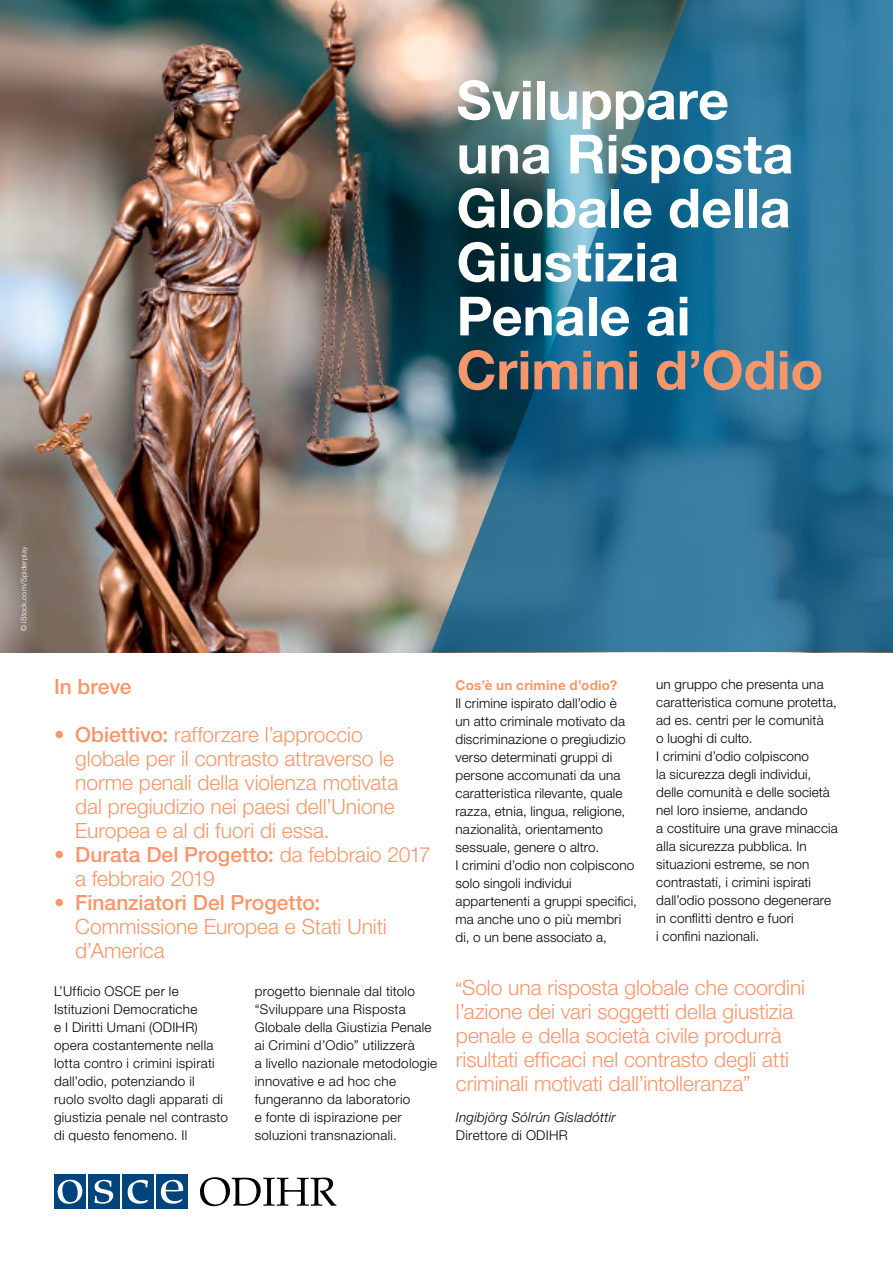
<style>
.page{position:relative;width:893px;height:1263px;background:#fff}
.page>*{position:absolute;margin:0;border:0;box-sizing:border-box;transform-origin:0 0}
.t1{font:700 54px/54px "Helvetica Neue LT Pro";color:#fff}
.t2{font:700 54px "Helvetica Neue LT Pro";color:#f7966b}
.t3{font:300 21px/24px "Helvetica Neue LT Pro";color:#f7966b}
.t4{font:500 21px "Helvetica Neue LT Pro";letter-spacing:-.005em;color:#f7966b}
.t5{font:300 13.5px/18px "Helvetica Neue LT Pro";letter-spacing:.01em;color:#000}
.t6{font:italic 300 13.5px "Helvetica Neue LT Pro";letter-spacing:.02em;color:#000}
.t7{font:700 13.5px "Helvetica Neue LT Pro";letter-spacing:.02em;color:#f7966b}
.t8{font:300 7.5px "Helvetica Neue LT Pro";letter-spacing:.025em;color:#fff}
.s1{font-weight:500}
.s2{font-family:"Helvetica World";font-weight:400;font-size:18px}
</style>
<div class="page">
<img style="left:0;top:0;width:432px;height:652px">
<svg style="left:200px;top:1177px;width:136px;height:29px"></svg>
<div style="left:54px;top:1174px;width:32px;height:35px;background:#00447c"></div>
<div style="left:88px;top:1174px;width:32px;height:35px;background:#00447c"></div>
<div style="left:122px;top:1174px;width:32px;height:35px;background:#00447c"></div>
<div style="left:156px;top:1174px;width:32px;height:35px;background:#00447c"></div>
<svg style="left:161px;top:1180px;width:22px;height:24px"></svg>
<svg style="left:128px;top:1180px;width:20px;height:24px"></svg>
<svg style="left:94px;top:1180px;width:19px;height:24px"></svg>
<svg style="left:58px;top:1180px;width:24px;height:24px"></svg>
<svg style="left:432px;top:0;width:461px;height:652px;background:#31708d"></svg>
<h1 class="t1" style="left:457px;top:72px;width:339px">Sviluppare una Risposta<br>Globale della<br>Giustizia<br>Penale ai</h1>
<h1 class="t2" style="left:457px;top:337px;width:368px">Crimini d’Odio</h1>
<p class="t8" style="left:19px;top:631px;width:86px;rotate:-90deg">© iStock.com/Spiderplay</p>
<h2 class="t4" style="left:54px;top:674px;width:79px">In breve</h2>
<h2 class="t3" style="left:75px;top:722px;width:324px;text-indent:-21px">• <span class="s1">Obiettivo:</span> rafforzare l’approccio globale per il contrasto attraverso le norme penali della violenza motivata dal pregiudizio nei paesi dell’Unione Europea e al di fuori di essa.</h2>
<h2 class="t3" style="left:75px;top:842px;width:357px;text-indent:-21px">• <span class="s1">Durata Del Progetto:</span> da febbraio 2017 a febbraio 2019</h2>
<h2 class="t3" style="left:75px;top:890px;width:313px;text-indent:-21px">• <span class="s1">Finanziatori Del Progetto:<br></span>Commissione Europea e Stati Uniti d’America</h2>
<p class="t5" style="left:54px;top:981px;width:175px">L’Ufficio OSCE per le<br>Istituzioni Democratiche<br>e I Diritti Umani (ODIHR) opera costantemente nella lotta contro i crimini ispirati dall’odio, potenziando il ruolo svolto dagli apparati di giustizia penale nel contrasto di questo fenomeno. Il</p>
<p class="t5" style="left:255px;top:981px;width:184px">progetto biennale dal titolo “Sviluppare una Risposta<br>Globale della Giustizia Penale ai Crimini d’Odio” utilizzerà<br>a livello nazionale metodologie innovative e ad hoc che fungeranno da laboratorio<br>e fonte di ispirazione per soluzioni transnazionali.</p>
<p class="t7" style="left:455px;top:676px;width:163px">Cos’è un crimine d’odio?</p>
<p class="t5" style="left:455px;top:693px;width:183px">Il crimine ispirato dall’odio è<br>un atto criminale motivato da discriminazione o pregiudizio verso determinati gruppi di persone accomunati da una caratteristica rilevante, quale razza, etnia, lingua, religione, nazionalità, orientamento sessuale, genere o altro.<br>I crimini d’odio non colpiscono solo singoli individui appartenenti a gruppi specifici, ma anche uno o più membri di, o un bene associato a,</p>
<p class="t5" style="left:656px;top:675px;width:183px">un gruppo che presenta una caratteristica comune protetta, ad es. centri per le comunità<br>o luoghi di culto.<br>I crimini d’odio colpiscono<br>la sicurezza degli individui, delle comunità e delle società nel loro insieme, andando<br>a costituire una grave minaccia alla sicurezza pubblica. In situazioni estreme, se non contrastati, i crimini ispirati dall’odio possono degenerare in conflitti dentro e fuori<br>i confini nazionali.</p>
<h2 class="t3" style="left:456px;top:975px;width:351px"><span class="s2">“</span>Solo una risposta globale che coordini l’azione dei vari soggetti della giustizia penale e della società civile produrrà risultati efficaci nel contrasto degli atti criminali motivati dall’intolleranza”</h2>
<p class="t6" style="left:456px;top:1109px;width:161px">Ingibjörg Sólrún Gísladóttir</p>
<p class="t5" style="left:456px;top:1125px;width:113px">Direttore di ODIHR</p>
</div>
